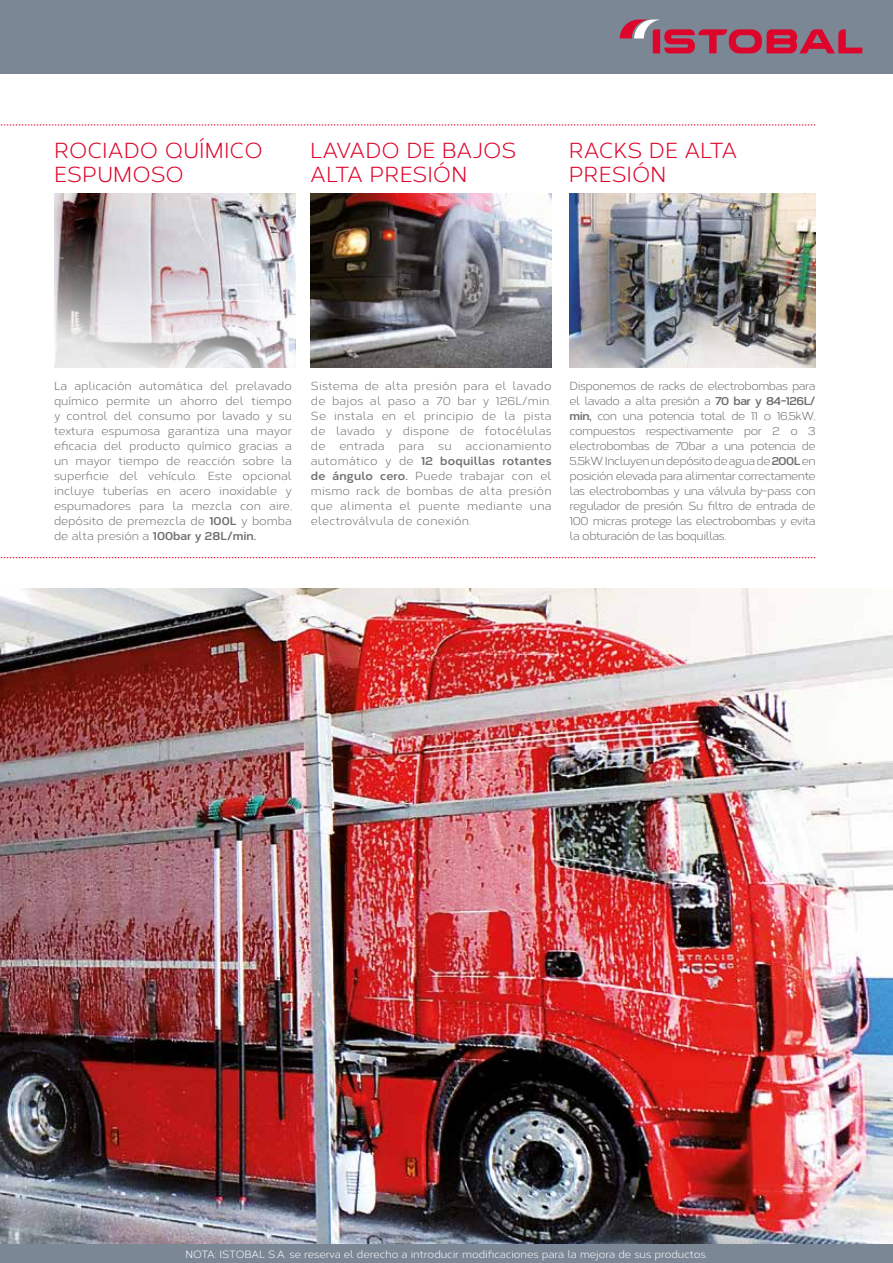
<style>
.page{position:relative;width:893px;height:1263px;background:#fff}
.page>*{position:absolute;margin:0;border:0;box-sizing:border-box;transform-origin:0 0}
.t1{font:21.75px/24px "Corbert";color:#dd052b}
.t2{font:11.7px/15px "Corbert";color:#706f6f;text-align:justify}
.t3{font:10.5px "Corbert";color:#fff}
.s1{font-weight:700}
</style>
<div class="page">
<img style="left:0;top:589px;width:893px;height:655px">
<svg style="left:0;top:124px;width:815px;height:1px"></svg>
<svg style="left:0;top:557px;width:815px;height:1px"></svg>
<img style="left:311px;top:194px;width:241px;height:173px">
<img style="left:570px;top:194px;width:246px;height:173px">
<img style="left:54px;top:194px;width:241px;height:173px">
<div style="left:0;top:0;width:893px;height:74px;background:#7c8796"></div>
<svg style="left:620px;top:20px;width:242px;height:33px"></svg>
<div style="left:0;top:1244px;width:893px;height:19px;background:#7c8796"></div>
<h1 class="t1" style="left:54px;top:137px;width:210px">ROCIADO QUÍMICO<br>ESPUMOSO</h1>
<h1 class="t1" style="left:310px;top:137px;width:208px">LAVADO DE BAJOS<br>ALTA PRESIÓN</h1>
<h1 class="t1" style="left:569px;top:137px;width:170px">RACKS DE ALTA<br>PRESIÓN</h1>
<p class="t2" style="left:54px;top:378px;width:239px">La aplicación automática del prelavado químico permite un ahorro del tiempo y control del consumo por lavado y su textura espumosa garantiza una mayor eficacia del producto químico gracias a un mayor tiempo de reacción sobre la superficie del vehículo. Este opcional incluye tuberías en acero inoxidable y espumadores para la mezcla con aire, depósito de premezcla de <span class="s1">100L</span> y bomba de alta presión a <span class="s1">100bar y 28L/min.</span></p>
<p class="t2" style="left:311px;top:378px;width:242px">Sistema de alta presión para el lavado de bajos al paso a 70 bar y 126L/min.<br>Se instala en el principio de la pista de lavado y dispone de fotocélulas de entrada para su accionamiento automático y de <span class="s1">12 boquillas rotantes de ángulo cero.</span> Puede trabajar con el mismo rack de bombas de alta presión que alimenta el puente mediante una electroválvula de conexión.</p>
<p class="t2" style="left:570px;top:378px;width:248px">Disponemos de racks de electrobombas para el lavado a alta presión a <span class="s1">70 bar y 84-126L/ min,</span> con una potencia total de 11 o 16,5kW, compuestos respectivamente por 2 o 3 electrobombas de 70bar a una potencia de 5,5kW. Incluyen un depósito de agua de <span class="s1">200L</span> en posición elevada para alimentar correctamente las electrobombas y una válvula by-pass con regulador de presión. Su filtro de entrada de 100 micras protege las electrobombas y evita la obturación de las boquillas.</p>
<p class="t3" style="left:186px;top:1246px;width:523px">NOTA: ISTOBAL S.A. se reserva el derecho a introducir modificaciones para la mejora de sus productos.</p>
</div>
